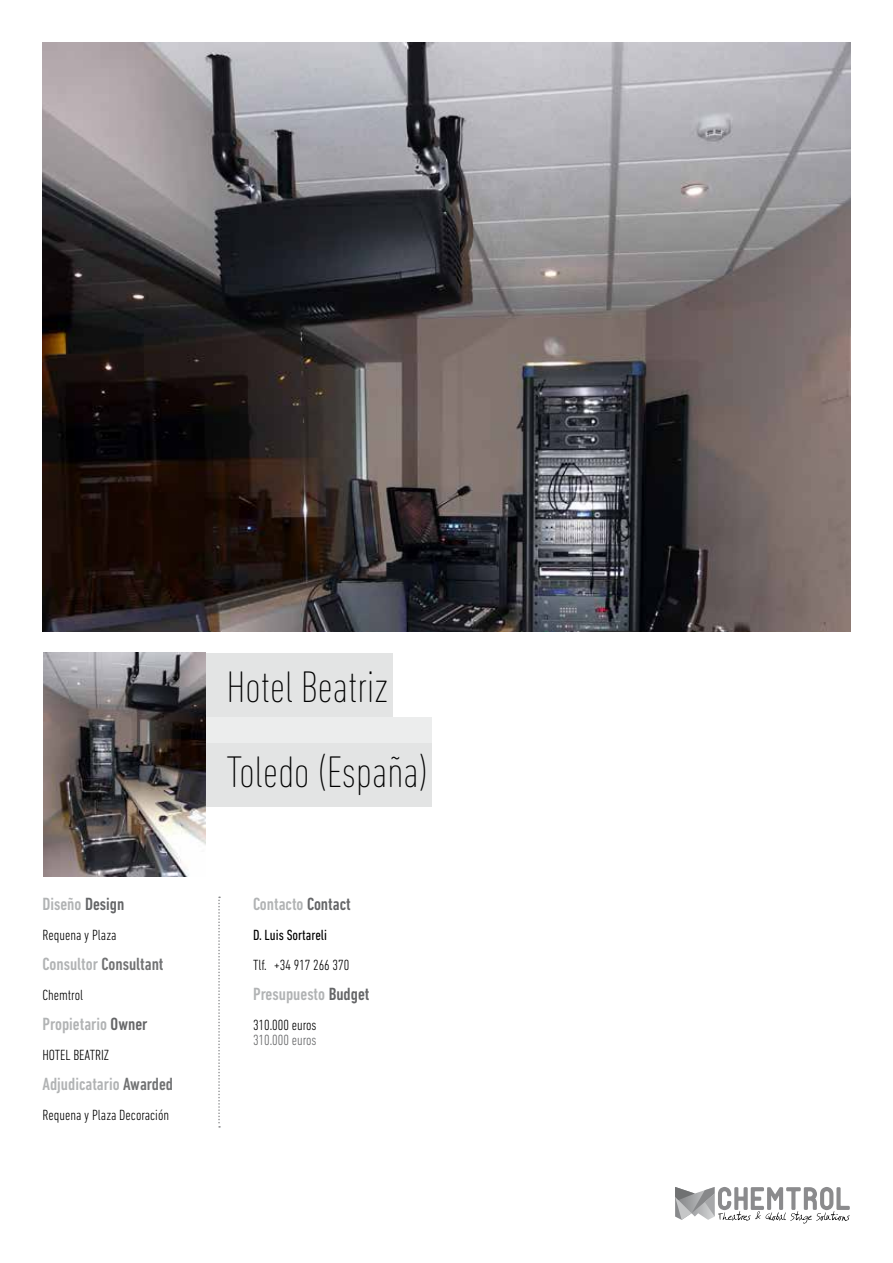
<style>
.page{position:relative;width:893px;height:1263px;background:#fff}
.page>*{position:absolute;margin:0;border:0;box-sizing:border-box;transform-origin:0 0}
.t1{font:200 condensed 45px/85.1px "DIN Next LT Pro";letter-spacing:-.01em;color:#000}
.t2{font:500 condensed 18px "DIN Next LT Pro";color:#b1b3b4}
.t3{font:500 condensed 18px "DIN Next LT Pro";color:#707172}
.t4{font:300 condensed 15px "DIN Next LT Pro";color:#000}
.t5{font:condensed 15px "DIN Next LT Pro";color:#000}
.t6{font:300 condensed 15px "DIN Next LT Pro";color:#646567}
.s1{color:#646567}
.s2{color:#b1b3b4}
.s3{color:#707172}
</style>
<div class="page">
<img style="left:43px;top:43px;width:807px;height:588px">
<div style="left:205px;top:653px;width:188px;height:64px;background:#e3e4e4"></div>
<div style="left:205px;top:717px;width:227px;height:26px;background:#eceded"></div>
<div style="left:205px;top:743px;width:227px;height:63px;background:#e3e4e4"></div>
<svg style="left:218px;top:896px;width:2px;height:231px"></svg>
<img style="left:43px;top:653px;width:162px;height:223px">
<svg style="left:675px;top:1187px;width:175px;height:36px"></svg>
<p class="t2" style="left:43px;top:894px;width:83px">Diseño <span class="s1">Design</span></p>
<p class="t4" style="left:43px;top:926px;width:76px">Requena y Plaza</p>
<p class="t3" style="left:43px;top:954px;width:123px"><span class="s2">Consultor</span> Consultant</p>
<p class="t4" style="left:43px;top:986px;width:42px">Chemtrol</p>
<p class="t2" style="left:43px;top:1014px;width:107px">Propietario <span class="s1">Owner</span></p>
<p class="t4" style="left:43px;top:1046px;width:68px">HOTEL BEATRIZ</p>
<p class="t2" style="left:43px;top:1074px;width:132px">Adjudicatario <span class="s3">Awarded</span></p>
<p class="t4" style="left:43px;top:1106px;width:128px">Requena y Plaza Decoración</p>
<h1 class="t1" style="left:226px;top:644px;width:204px">Hotel Beatriz<br>Toledo (España)</h1>
<p class="t2" style="left:253px;top:894px;width:99px">Contacto <span class="s1">Contact</span></p>
<p class="t5" style="left:253px;top:926px;width:76px">D. Luis Sortareli</p>
<p class="t4" style="left:253px;top:956px;width:98px">Tlf. +34 917 266 370</p>
<p class="t2" style="left:253px;top:984px;width:118px">Presupuesto <span class="s1">Budget</span></p>
<p class="t4" style="left:253px;top:1016px;width:65px">310.000 euros</p>
<p class="t6" style="left:253px;top:1031px;width:65px">310.000 euros</p>
</div>
